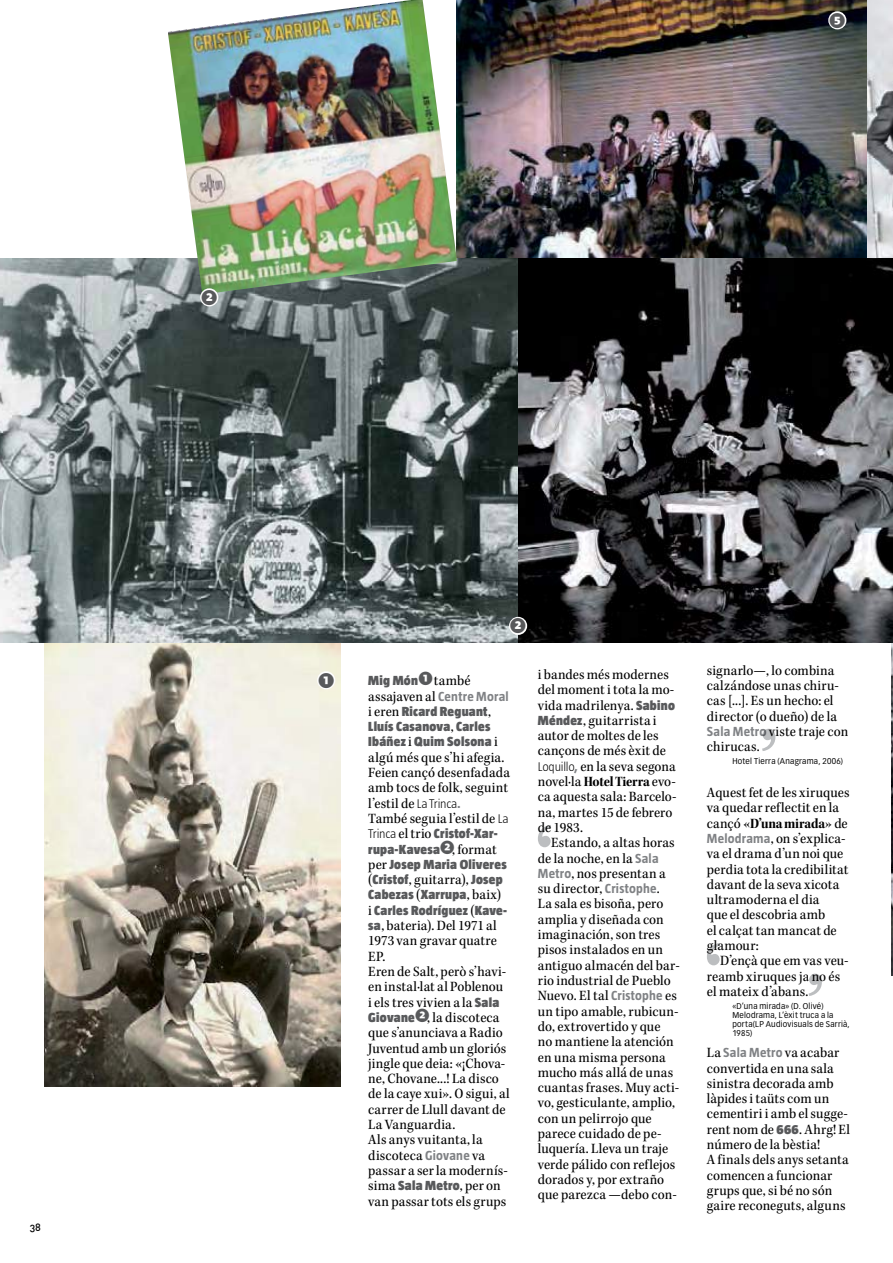
<style>
.page{position:relative;width:893px;height:1263px;background:#fff}
.page>*{position:absolute;margin:0;border:0;box-sizing:border-box;transform-origin:0 0}
.t1{font:700 21px "Fedra Sans Std";color:#58595b}
.t2{font:14.7px/15.3px "Kepler Std Scn";letter-spacing:.01em;color:#000}
.t3{font:14.7px "Kepler Std Bold Scn Subh";color:#000}
.t4{font:900 13.5px/15.3px "Taz";letter-spacing:.02em;color:#58595b}
.t5{font:10.5px "DIN Medium Alternate";color:#000}
.t6{font:8.25px/9px "Vectora LT Std";letter-spacing:.03em;color:#000;scale:.95 1}
.s1{font-family:"Fedra Sans Std";font-weight:700;font-size:18.75px}
.s2{font-family:"Kepler Std Scn";font-weight:400;font-size:14.7px;color:#000}
.s3{font-family:"Taz";font-weight:700;font-size:13.5px;color:#808285}
.s4{font-family:"Taz";font-weight:300;font-size:12.9px}
.s5{font-weight:300;font-size:12.9px;color:#000}
.s6{font-family:"Taz";font-weight:900;font-size:13.5px;color:#58595b}
.s7{font-family:"Fedra Sans Std";font-weight:700;font-size:18.75px;color:#58595b}
.s8{font-family:"Kepler Std Bold Scn Subh"}
.s9{font-family:"Kepler Std Scn"}
</style>
<div class="page">
<svg style="left:538px;top:825px;width:13px;height:22px"></svg>
<svg style="left:762px;top:729px;width:13px;height:22px"></svg>
<svg style="left:707px;top:943px;width:13px;height:22px"></svg>
<svg style="left:808px;top:973px;width:14px;height:23px"></svg>
<img style="left:457px;top:0;width:410px;height:258px">
<img style="left:891px;top:642px;width:2px;height:333px">
<img style="left:867px;top:0;width:26px;height:258px">
<img style="left:44px;top:642px;width:296px;height:444px">
<svg style="left:316px;top:670px;width:21px;height:21px"></svg>
<svg style="left:826px;top:10px;width:22px;height:21px"></svg>
<img style="left:0;top:258px;width:518px;height:384px">
<img style="left:518px;top:258px;width:375px;height:384px">
<svg style="left:505px;top:615px;width:23px;height:21px"></svg>
<img style="left:168px;top:0;width:289px;height:294px">
<svg style="left:197px;top:287px;width:23px;height:21px"></svg>
<p class="t5" style="left:30px;top:1220px;width:13px">38</p>
<h1 class="t1" style="left:200px;top:284px;width:19px">➋</h1>
<h1 class="t1" style="left:828px;top:7px;width:19px">➎</h1>
<h1 class="t1" style="left:317px;top:667px;width:19px">➊</h1>
<h1 class="t1" style="left:509px;top:613px;width:19px">➋</h1>
<p class="t4" style="left:368px;top:673px;width:104px">Mig Món<span class="s1">➊</span> <span class="s2">també</span></p>
<p class="t2" style="left:368px;top:689px;width:142px">assajaven al <span class="s3">Centre Moral</span></p>
<p class="t4" style="left:368px;top:703px;width:131px"><span class="s2">i eren</span> Ricard Reguant<span class="s2">,<br></span>Lluís Casanova<span class="s2">,</span> Carles<br>Ibáñez <span class="s2">i</span> Quim Solsona <span class="s2">i</span></p>
<p class="t2" style="left:368px;top:750px;width:143px">algú més que s’hi afegia.<br>Feien cançó desenfadada amb tocs de folk, seguint l’estil de <span class="s4">La Trinca</span><span class="s3">.<br></span>També seguia l’estil de <span class="s4">La</span></p>
<p class="t4" style="left:368px;top:826px;width:140px"><span class="s5">Trinca</span> <span class="s2">el trio</span> Cristof-Xar&shy;rupa-Kavesa<span class="s1">➋</span><span class="s2">, format per</span> Josep Maria Oliveres</p>
<p class="t2" style="left:368px;top:872px;width:136px">(<span class="s6">Cristof</span>, guitarra), <span class="s6">Josep</span></p>
<p class="t4" style="left:368px;top:887px;width:140px">Cabezas <span class="s2">(</span>Xarrupa<span class="s2">, baix) i</span> Carles Rodríguez <span class="s2">(</span>Kave-</p>
<p class="t2" style="left:368px;top:918px;width:143px"><span class="s6">sa</span>, bateria). Del 1971 al<br>1973 van gravar quatre<br>EP.<br>Eren de Salt, però s’havi&shy;en instal·lat al Poblenou i els tres vivien a la <span class="s6">Sala<br>Giovane</span><span class="s7">➋</span>, la discoteca que s’anunciava a Radio<br>Juventud amb un gloriós jingle que deia: «¡Chova&shy;ne, Chovane...! La disco de la caye xui». O sigui, al carrer de Llull davant de<br>La Vanguardia.<br>Als anys vuitanta, la discoteca <span class="s3">Giovane</span> va passar a ser la modernís&shy;sima <span class="s6">Sala Metro</span>, per on van passar tots els grups</p>
<p class="t2" style="left:538px;top:667px;width:140px">i bandes més modernes del moment i tota la mo&shy;vida madrilenya. <span class="s6">Sabino<br>Méndez</span>, guitarrista i autor de moltes de les cançons de més èxit de<br><span class="s4">Loquillo</span><span class="s3">,</span> en la seva segona novel·la <span class="s8">Hotel Tierra</span> evo&shy;ca aquesta sala: Barcelo&shy;na, martes 15 de febrero de 1983.</p>
<p class="t2" style="left:538px;top:835px;width:143px;text-indent:13px">Estando, a altas horas de la noche, en la <span class="s3">Sala<br>Metro</span>, nos presentan a su director, <span class="s3">Cristophe</span>.<br>La sala es bisoña, pero amplia y diseñada con imaginación, son tres pisos instalados en un antiguo almacén del bar&shy;rio industrial de Pueblo<br>Nuevo. El tal <span class="s3">Cristophe</span> es un tipo amable, rubicun&shy;do, extrovertido y que<br>no mantiene la atención en una misma persona mucho más allá de unas cuantas frases. Muy acti&shy;vo, gesticulante, amplio, con un pelirrojo que parece cuidado de pe&shy;luquería. Lleva un traje verde pálido con reflejos dorados y, por extraño que parezca —debo con-</p>
<p class="t2" style="left:707px;top:663px;width:143px">signarlo—, lo combina calzándose unas chiru&shy;cas [...]. Es un hecho: el director (o dueño) de la<br><span class="s3">Sala Metro</span> viste traje con chirucas.</p>
<p class="t6" style="left:732px;top:757px;width:118px">Hotel Tierra (Anagrama, 2006)</p>
<p class="t2" style="left:707px;top:785px;width:144px">Aquest fet de les xiruques va quedar reflectit en la</p>
<p class="t3" style="left:707px;top:815px;width:142px"><span class="s9">cançó</span> «D’una mirada» <span class="s9">de</span></p>
<p class="t2" style="left:707px;top:831px;width:143px"><span class="s3">Melodrama</span>, on s’explica&shy;va el drama d’un noi que perdia tota la credibilitat davant de la seva xicota ultramoderna el dia<br>que el descobria amb<br>el calçat tan mancat de glamour:</p>
<p class="t2" style="left:707px;top:953px;width:143px;text-indent:13px">D’ençà que em vas veu&shy;reamb xiruques ja no és el mateix d’abans.</p>
<p class="t6" style="left:732px;top:1002px;width:125px">«D’una mirada» (D. Olivé)<br>Melodrama, L’èxit truca a la porta(LP Audiovisuals de Sarrià,<br>1985)</p>
<p class="t2" style="left:707px;top:1045px;width:145px">La <span class="s3">Sala Metro</span> va acabar convertida en una sala sinistra decorada amb làpides i taüts com un cementiri i amb el sugge&shy;rent nom de <span class="s6">666</span>. Ahrg! El número de la bèstia!<br>A finals dels anys setanta comencen a funcionar grups que, si bé no són gaire reconeguts, alguns</p>
</div>
